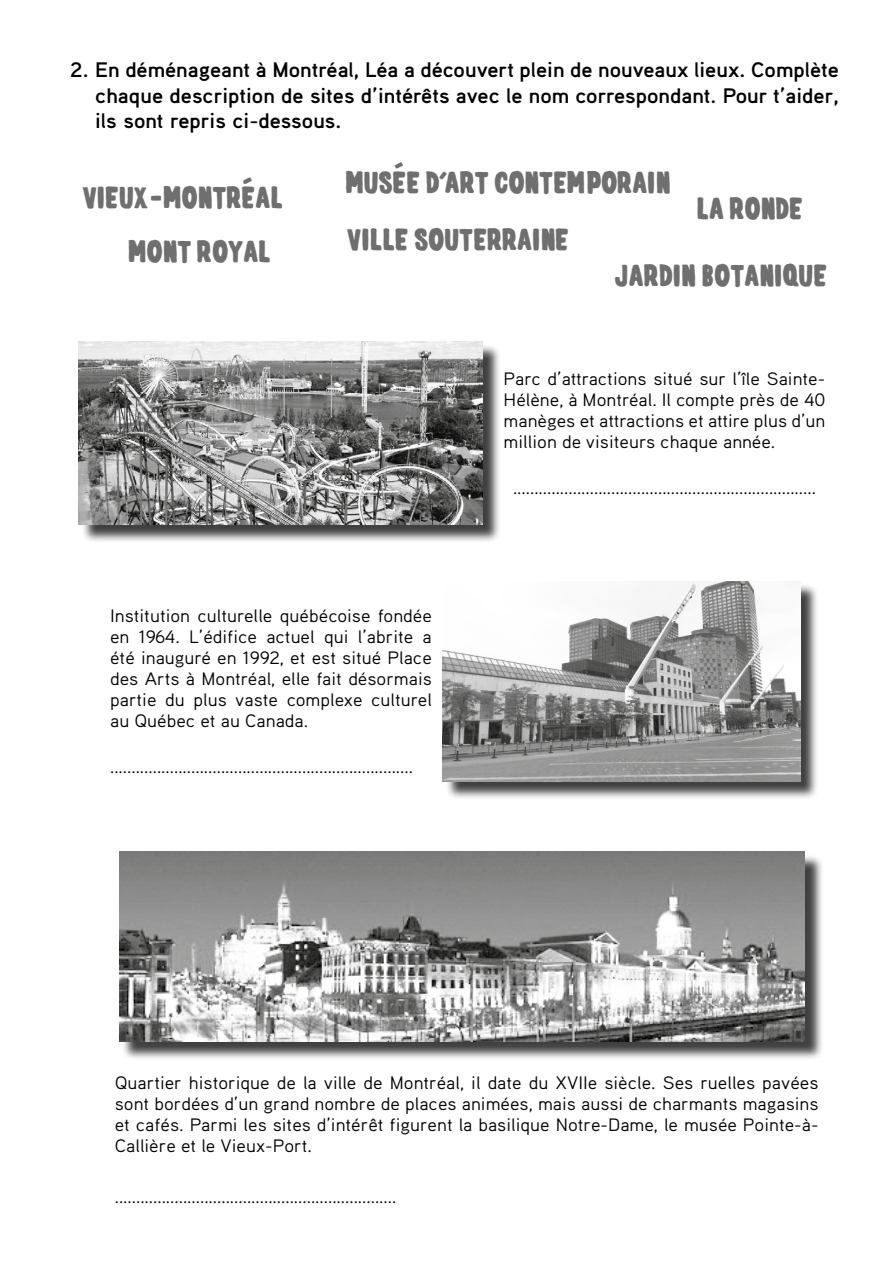
<style>
.page{position:relative;width:893px;height:1263px;background:#fff}
.page>*{position:absolute;margin:0;border:0;box-sizing:border-box;transform-origin:0 0}
.t1{font:28.5px "elph chubba";letter-spacing:.02em;color:#706f6f}
.t2{font:700 21px/25.2px "Aaux Pro";color:#000;text-align:justify;scale:1.05 1}
.t3{font:18px/21px "Aaux Pro";color:#000;text-align:justify;scale:1.05 1}
.t4{font:18px "Aaux Pro";color:#000}
</style>
<div class="page">
<div style="left:81px;top:343px;width:420px;height:200px;background:#000;opacity:.75"></div>
<img style="left:78px;top:341px;width:405px;height:183px">
<div style="left:121px;top:854px;width:702px;height:206px;background:#000;opacity:.75"></div>
<img style="left:119px;top:852px;width:686px;height:189px">
<div style="left:445px;top:583px;width:374px;height:218px;background:#000;opacity:.75"></div>
<img style="left:443px;top:581px;width:357px;height:201px">
<p class="t2" style="left:95px;top:57px;width:710px;text-indent:-25px">2. En déménageant à Montréal, Léa a découvert plein de nouveaux lieux. Complète chaque description de sites d’intérêts avec le nom correspondant. Pour t’aider, ils sont repris ci-dessous.</p>
<h1 class="t1" style="left:82px;top:186px;width:201px">VIEUX-MONTREAL</h1>
<h1 class="t1" style="left:129px;top:239px;width:143px">MONT ROYAL</h1>
<h1 class="t1" style="left:346px;top:170px;width:326px">MUSEE D ART CONTEMPORAIN</h1>
<h1 class="t1" style="left:347px;top:227px;width:223px">VILLE SOUTERRAINE</h1>
<h1 class="t1" style="left:697px;top:197px;width:107px">LA RONDE</h1>
<h1 class="t1" style="left:615px;top:264px;width:213px">JARDIN BOTANIQUE</h1>
<p class="t3" style="left:504px;top:367px;width:308px">Parc d’attractions situé sur l’île Sainte-Hélène, à Montréal. Il compte près de 40 manèges et attractions et attire plus d’un million de visiteurs chaque année.</p>
<p class="t4" style="left:513px;top:476px;width:304px">.......................................................................</p>
<p class="t3" style="left:110px;top:604px;width:308px">Institution culturelle québécoise fondée en 1964. L’édifice actuel qui l’abrite a été inauguré en 1992, et est situé Place des Arts à Montréal, elle fait désormais partie du plus vaste complexe culturel au Québec et au Canada.</p>
<p class="t4" style="left:110px;top:755px;width:304px">.......................................................................</p>
<p class="t3" style="left:115px;top:1071px;width:672px">Quartier historique de la ville de Montréal, il date du XVIIe siècle. Ses ruelles pavées sont bordées d’un grand nombre de places animées, mais aussi de charmants magasins et cafés. Parmi les sites d’intérêt figurent la basilique Notre-Dame, le musée Pointe-à-Callière et le Vieux-Port.</p>
<p class="t4" style="left:115px;top:1185px;width:283px">..................................................................</p>
</div>
